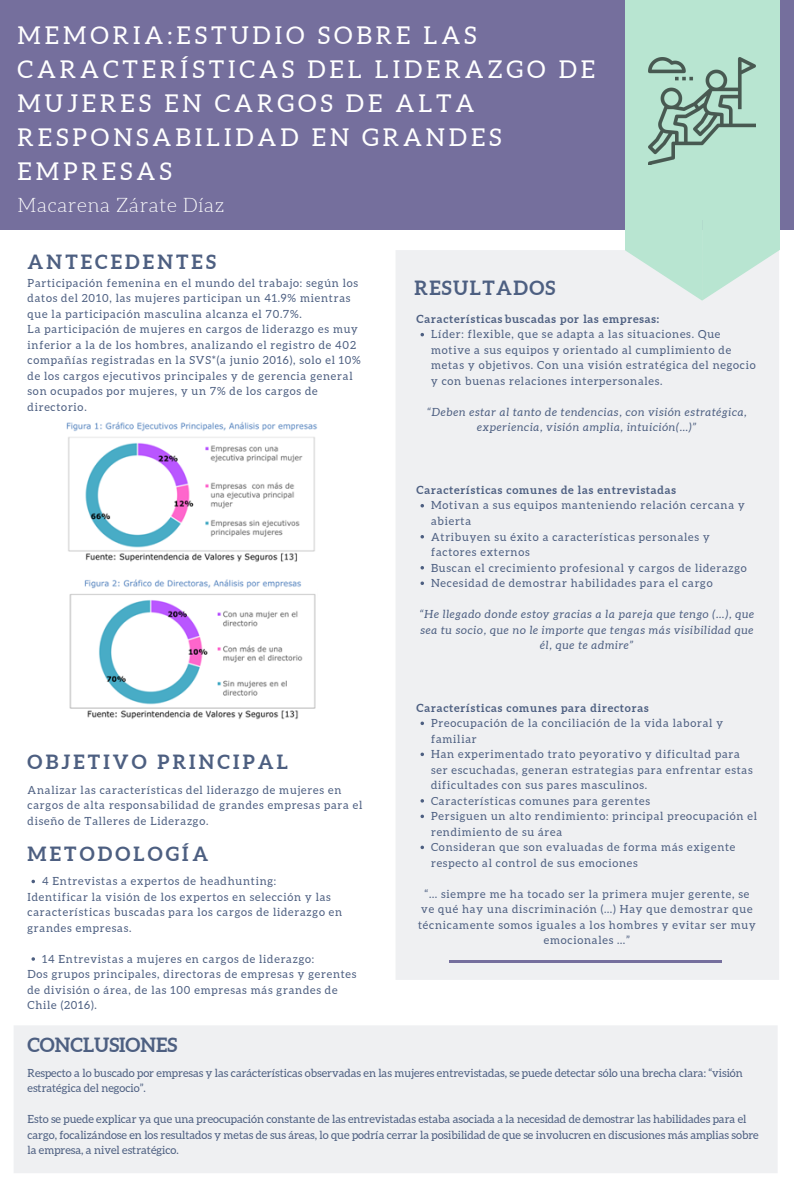
<style>
.page{position:relative;width:794px;height:1191px;background:#fff}
.page>*{position:absolute;margin:0;border:0;box-sizing:border-box;transform-origin:0 0}
.t1{font:24.5px/33.9px "Aleo";letter-spacing:.16em;color:#fff}
.t2{font:700 19.6px "Aleo";letter-spacing:.16em;color:#4d5f81}
.t3{font:300 19.6px "Aleo";letter-spacing:.03em;color:#fff}
.t4{font:700 19.6px "Aleo";color:#4d5f81}
.t5{font:700 19.6px "Aleo";letter-spacing:.07em;color:#4d5f81}
.t6{font:11.2px/15.5px "Aleo";letter-spacing:.07em;color:#4d5f81}
.t7{font:11.2px/15.5px "Aleo";color:#4d5f81}
.t8{font:italic 11.2px/15.5px "Aleo";letter-spacing:.07em;color:#4d5f81;text-align:center}
.t9{font:700 11.2px "Aleo";letter-spacing:.07em;color:#4d5f81}
</style>
<div class="page">
<div style="left:0;top:0;width:794px;height:229px;background:#756f9d"></div>
<div style="left:396px;top:250px;width:383px;height:729px;background:#eff0f2"></div>
<div style="left:625px;top:0;width:154px;height:220px;background:#b8e5d1"></div>
<svg style="left:625px;top:220px;width:154px;height:80px"></svg>
<hr style="left:449px;top:960px;width:272px;height:2px;background:#756f9d">
<div style="left:14px;top:1025px;width:763px;height:148px;background:#eff0f2"></div>
<img style="left:66px;top:421px;width:252px;height:141px">
<img style="left:69px;top:579px;width:247px;height:141px">
<svg style="left:420px;top:333px;width:4px;height:3px"></svg>
<svg style="left:420px;top:504px;width:4px;height:3px"></svg>
<svg style="left:420px;top:535px;width:4px;height:3px"></svg>
<svg style="left:420px;top:566px;width:4px;height:3px"></svg>
<svg style="left:420px;top:581px;width:4px;height:4px"></svg>
<svg style="left:420px;top:721px;width:4px;height:4px"></svg>
<svg style="left:420px;top:752px;width:4px;height:4px"></svg>
<svg style="left:420px;top:799px;width:4px;height:3px"></svg>
<svg style="left:420px;top:814px;width:4px;height:4px"></svg>
<svg style="left:420px;top:845px;width:4px;height:4px"></svg>
<img style="left:649px;top:58px;width:106px;height:107px">
<h1 class="t1" style="left:18px;top:19px;width:579px">MEMORIA:ESTUDIO SOBRE LAS<br>CARACTERÍSTICAS DEL LIDERAZGO DE<br>MUJERES EN CARGOS DE ALTA<br>RESPONSABILIDAD EN GRANDES<br>EMPRESAS</h1>
<h2 class="t3" style="left:18px;top:194px;width:209px">Macarena Zárate Díaz</h2>
<h2 class="t2" style="left:28px;top:250px;width:190px">ANTECEDENTES</h2>
<p class="t6" style="left:28px;top:275px;width:335px">Participación femenina en el mundo del trabajo: según los datos del 2010, las mujeres participan un 41.9% mientras que la participación masculina alcanza el 70.7%.<br>La participación de mujeres en cargos de liderazgo es muy inferior a la de los hombres, analizando el registro de 402 compañías registradas en la SVS*(a junio 2016), solo el 10% de los cargos ejecutivos principales y de gerencia general son ocupados por mujeres, y un 7% de los cargos de directorio.</p>
<h2 class="t2" style="left:28px;top:750px;width:262px">OBJETIVO PRINCIPAL</h2>
<p class="t6" style="left:28px;top:782px;width:336px">Analizar las características del liderazgo de mujeres en cargos de alta responsabilidad de grandes empresas para el diseño de Talleres de Liderazgo.</p>
<h2 class="t2" style="left:28px;top:842px;width:182px">METODOLOGÍA</h2>
<p class="t6" style="left:28px;top:873px;width:316px;text-indent:15px">4 Entrevistas a expertos de headhunting:<br>Identificar la visión de los expertos en selección y las características buscadas para los cargos de liderazgo en grandes empresas.</p>
<p class="t6" style="left:28px;top:951px;width:330px;text-indent:15px">14 Entrevistas a mujeres en cargos de liderazgo:<br>Dos grupos principales, directoras de empresas y gerentes de división o área, de las 100 empresas más grandes de Chile (2016).</p>
<h2 class="t4" style="left:28px;top:1034px;width:151px">CONCLUSIONES</h2>
<h2 class="t5" style="left:414px;top:276px;width:142px">RESULTADOS</h2>
<p class="t9" style="left:416px;top:312px;width:244px">Características buscadas por las empresas:</p>
<p class="t6" style="left:431px;top:326px;width:326px">Líder: flexible, que se adapta a las situaciones. Que motive a sus equipos y orientado al cumplimiento de metas y objetivos. Con una visión estratégica del negocio y con buenas relaciones interpersonales.</p>
<p class="t8" style="left:427px;top:404px;width:321px">“Deben estar al tanto de tendencias, con visión estratégica, experiencia, visión amplia, intuición(…)”</p>
<p class="t9" style="left:416px;top:483px;width:261px">Características comunes de las entrevistadas</p>
<p class="t6" style="left:431px;top:497px;width:317px">Motivan a sus equipos manteniendo relación cercana y abierta<br>Atribuyen su éxito a características personales y factores externos<br>Buscan el crecimiento profesional y cargos de liderazgo Necesidad de demostrar habilidades para el cargo</p>
<p class="t8" style="left:420px;top:606px;width:336px">“He llegado donde estoy gracias a la pareja que tengo (…), que sea tu socio, que no le importe que tengas más visibilidad que él, que te admire”</p>
<p class="t9" style="left:416px;top:701px;width:233px">Características comunes para directoras</p>
<p class="t6" style="left:431px;top:715px;width:327px">Preocupación de la conciliación de la vida laboral y familiar<br>Han experimentado trato peyorativo y dificultad para ser escuchadas, generan estrategias para enfrentar estas dificultades con sus pares masculinos.<br>Características comunes para gerentes<br>Persiguen un alto rendimiento: principal preocupación el rendimiento de su área<br>Consideran que son evaluadas de forma más exigente respecto al control de sus emociones</p>
<p class="t6" style="left:418px;top:885px;width:339px;text-align:center">“… siempre me ha tocado ser la primera mujer gerente, se ve qué hay una discriminación (…) Hay que demostrar que técnicamente somos iguales a los hombres y evitar ser muy emocionales …”</p>
<p class="t7" style="left:28px;top:1065px;width:717px">Respecto a lo buscado por empresas y las carácterísticas observadas en las mujeres entrevistadas, se puede detectar sólo una brecha clara: “visión estratégica del negocio”.</p>
<p class="t7" style="left:28px;top:1111px;width:732px">Esto se puede explicar ya que una preocupación constante de las entrevistadas estaba asociada a la necesidad de demostrar las habilidades para el cargo, focalizándose en los resultados y metas de sus áreas, lo que podría cerrar la posibilidad de que se involucren en discusiones más amplias sobre la empresa, a nivel estratégico.</p>
</div>
